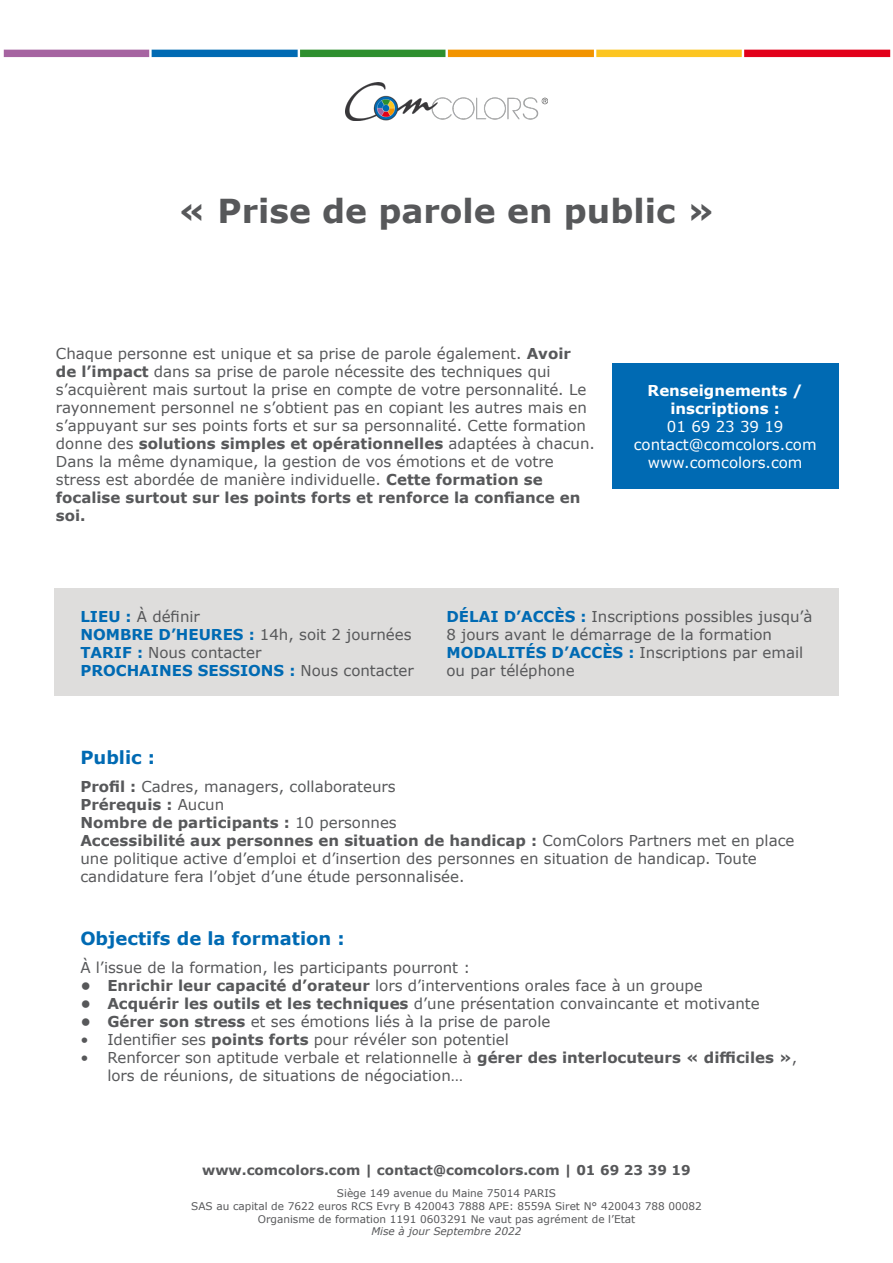
<style>
.page{position:relative;width:893px;height:1263px;background:#fff}
.page>*{position:absolute;margin:0;border:0;box-sizing:border-box;transform-origin:0 0}
.t1{font:700 33px "Verdana";color:#57585a}
.t2{font:700 18px "Verdana";color:#006ab3}
.t3{font:15px/18px "Verdana";color:#57585a}
.t4{font:15px "Verdana";color:#fff}
.t5{font:700 15px "Verdana";color:#57585a}
.t6{font:700 15px "Verdana";color:#006ab3}
.t7{font:700 15px "Verdana";color:#fff}
.t8{font:700 13.5px "Verdana";color:#57585a}
.t9{font:10.5px/12.6px "Verdana";color:#57585a;text-align:center}
.t10{font:italic 10.5px "Verdana";color:#57585a}
.s1{font-weight:700}
.s2{font-weight:700;color:#006ab3}
.s3{font-weight:400;color:#57585a}
.s4{font-weight:400}
</style>
<div class="page">
<img style="left:346px;top:82px;width:201px;height:38px">
<img style="left:3px;top:49px;width:888px;height:9px">
<div style="left:54px;top:588px;width:785px;height:108px;background:#dedddc"></div>
<div style="left:612px;top:364px;width:226px;height:125px;background:#006ab3"></div>
<h1 class="t1" style="left:178px;top:188px;width:538px">« Prise de parole en public »</h1>
<p class="t3" style="left:56px;top:344px;width:533px">Chaque personne est unique et sa prise de parole également. <span class="s1">Avoir de l’impact</span> dans sa prise de parole nécessite des techniques qui s’acquièrent mais surtout la prise en compte de votre personnalité. Le rayonnement personnel ne s’obtient pas en copiant les autres mais en</p>
<p class="t3" style="left:56px;top:416px;width:541px">s’appuyant sur ses points forts et sur sa personnalité. Cette formation donne des <span class="s1">solutions simples et opérationnelles</span> adaptées à chacun.<br>Dans la même dynamique, la gestion de vos émotions et de votre stress est abordée de manière individuelle. <span class="s1">Cette formation se focalise surtout sur les points forts et renforce la confiance en soi.</span></p>
<p class="t7" style="left:648px;top:379px;width:157px">Renseignements /</p>
<p class="t7" style="left:670px;top:397px;width:111px">inscriptions :</p>
<p class="t4" style="left:667px;top:416px;width:118px">01 69 23 39 19</p>
<p class="t4" style="left:634px;top:434px;width:184px">contact@comcolors.com</p>
<p class="t4" style="left:648px;top:452px;width:156px">www.comcolors.com</p>
<p class="t3" style="left:80px;top:608px;width:121px"><span class="s2">LIEU :</span> À définir</p>
<p class="t3" style="left:80px;top:626px;width:333px"><span class="s2">NOMBRE D’HEURES :</span> 14h, soit 2 journées</p>
<p class="t3" style="left:80px;top:644px;width:183px"><span class="s2">TARIF :</span> Nous contacter</p>
<p class="t6" style="left:80px;top:660px;width:335px">PROCHAINES SESSIONS : <span class="s3">Nous contacter</span></p>
<p class="t3" style="left:446px;top:607px;width:368px"><span class="s2">DÉLAI D’ACCÈS :</span> Inscriptions possibles jusqu’à<br>8 jours avant le démarrage de la formation</p>
<p class="t3" style="left:446px;top:643px;width:358px"><span class="s2">MODALITÉS D’ACCÈS :</span> Inscriptions par email ou par téléphone</p>
<p class="t2" style="left:80px;top:744px;width:76px">Public :</p>
<p class="t3" style="left:80px;top:777px;width:317px"><span class="s1">Profil :</span> Cadres, managers, collaborateurs</p>
<p class="t5" style="left:80px;top:794px;width:145px">Prérequis : <span class="s4">Aucun</span></p>
<p class="t5" style="left:80px;top:812px;width:318px">Nombre de participants : <span class="s4">10 personnes</span></p>
<p class="t3" style="left:80px;top:831px;width:716px"><span class="s1">Accessibilité aux personnes en situation de handicap :</span> ComColors Partners met en place une politique active d’emploi et d’insertion des personnes en situation de handicap. Toute candidature fera l’objet d’une étude personnalisée.</p>
<p class="t2" style="left:80px;top:925px;width:266px">Objectifs de la formation :</p>
<p class="t3" style="left:80px;top:958px;width:391px">À l’issue de la formation, les participants pourront :</p>
<p class="t3" style="left:80px;top:976px;width:624px"><span class="s1">• Enrichir leur capacité d’orateur</span> lors d’interventions orales face à un groupe</p>
<p class="t3" style="left:80px;top:994px;width:681px"><span class="s1">• Acquérir les outils et les techniques</span> d’une présentation convaincante et motivante</p>
<p class="t3" style="left:80px;top:1012px;width:472px"><span class="s1">• Gérer son stress</span> et ses émotions liés à la prise de parole</p>
<p class="t3" style="left:80px;top:1030px;width:430px">• Identifier ses <span class="s1">points forts</span> pour révéler son potentiel</p>
<p class="t3" style="left:107px;top:1048px;width:691px;text-indent:-27px">• Renforcer son aptitude verbale et relationnelle à <span class="s1">gérer des interlocuteurs « difficiles »</span>, lors de réunions, de situations de négociation…</p>
<p class="t8" style="left:202px;top:1160px;width:490px">www.comcolors.com | contact@comcolors.com | 01 69 23 39 19</p>
<p class="t9" style="left:191px;top:1187px;width:512px">Siège 149 avenue du Maine 75014 PARIS<br>SAS au capital de 7622 euros RCS Evry B 420043 7888 APE: 8559A Siret N° 420043 788 00082<br>Organisme de formation 1191 0603291 Ne vaut pas agrément de l’Etat</p>
<p class="t10" style="left:371px;top:1224px;width:152px">Mise à jour Septembre 2022</p>
</div>
